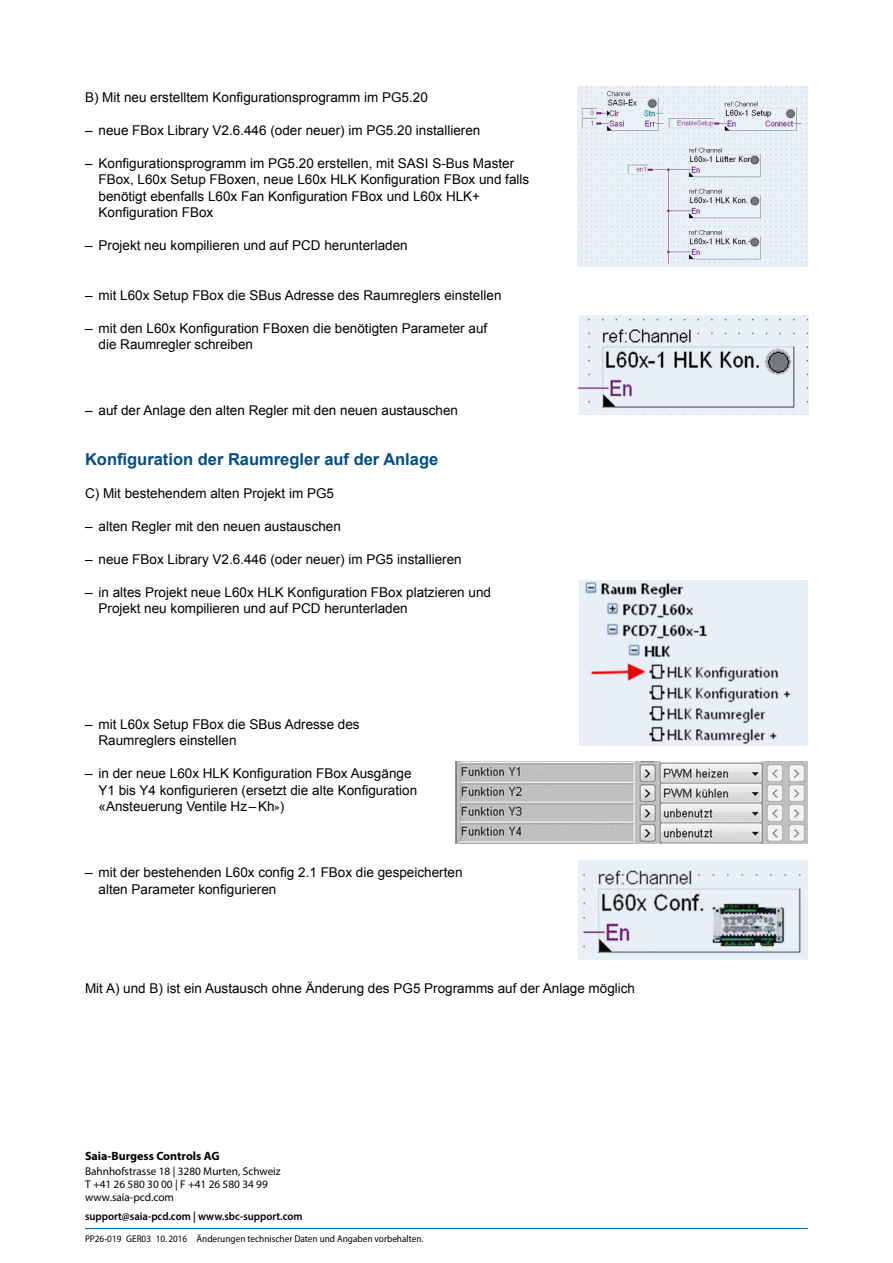
<style>
.page{position:relative;width:893px;height:1263px;background:#fff}
.page>*{position:absolute;margin:0;border:0;box-sizing:border-box;transform-origin:0 0}
.EN006_Content_7_5pt{font:700 16.5px "Arial";color:#004e86}
.EN006_Content_7_5pt-2{font:13.5px/16.5px "Arial";color:#000}
.SBC__bold__8pt{font:700 12px "Myriad Pro";color:#000}
.Adresse__7_5pt{font:11.25px "Myriad Pro";color:#000}
.Support-Zeile__semib{font:600 11.25px "Myriad Pro";color:#000;scale:.95 1}
.Fusszeile_mit_Nummer{font:9.75px "Myriad Pro";color:#000;scale:.95 1}
.s1{font-family:"DIN Mittelschrift";font-size:11.25px}
</style>
<div class="page">
<div style="left:578px;top:861px;width:230px;height:99px;background:#eaf0f8"></div>
<div style="left:578px;top:86px;width:229px;height:181px;background:#eaf0f8"></div>
<div style="left:579px;top:315px;width:229px;height:99px;background:#eaf0f8"></div>
<img style="left:578px;top:318px;width:229px;height:90px">
<img style="left:579px;top:580px;width:229px;height:165px">
<img style="left:583px;top:870px;width:218px;height:83px">
<img style="left:455px;top:761px;width:353px;height:83px">
<hr style="left:85px;top:1228px;width:723px;height:1px;background:#005ea8">
<p class="EN006_Content_7_5pt-2" style="left:85px;top:89px;width:344px">B) Mit neu erstelltem Konfigurationsprogramm im PG5.20</p>
<p class="EN006_Content_7_5pt-2" style="left:85px;top:122px;width:397px">– neue FBox Library V2.6.446 (oder neuer) im PG5.20 installieren</p>
<p class="EN006_Content_7_5pt-2" style="left:85px;top:155px;width:431px">– Konfigurationsprogramm im PG5.20 erstellen, mit SASI S-Bus Master</p>
<p class="EN006_Content_7_5pt-2" style="left:99px;top:171px;width:432px">FBox, L60x Setup FBoxen, neue L60x HLK Konfiguration FBox und falls benötigt ebenfalls L60x Fan Konfiguration FBox und L60x HLK+<br>Konfiguration FBox</p>
<p class="EN006_Content_7_5pt-2" style="left:85px;top:237px;width:324px">– Projekt neu kompilieren und auf PCD herunterladen</p>
<p class="EN006_Content_7_5pt-2" style="left:85px;top:287px;width:418px">– mit L60x Setup FBox die SBus Adresse des Raumreglers einstellen</p>
<p class="EN006_Content_7_5pt-2" style="left:85px;top:320px;width:404px">– mit den L60x Konfiguration FBoxen die benötigten Parameter auf</p>
<p class="EN006_Content_7_5pt-2" style="left:99px;top:336px;width:156px">die Raumregler schreiben</p>
<p class="EN006_Content_7_5pt-2" style="left:85px;top:402px;width:374px">– auf der Anlage den alten Regler mit den neuen austauschen</p>
<p class="EN006_Content_7_5pt" style="left:85px;top:448px;width:355px">Konfiguration der Raumregler auf der Anlage</p>
<p class="EN006_Content_7_5pt-2" style="left:85px;top:485px;width:251px">C) Mit bestehendem alten Projekt im PG5</p>
<p class="EN006_Content_7_5pt-2" style="left:85px;top:518px;width:257px">– alten Regler mit den neuen austauschen</p>
<p class="EN006_Content_7_5pt-2" style="left:85px;top:551px;width:378px">– neue FBox Library V2.6.446 (oder neuer) im PG5 installieren</p>
<p class="EN006_Content_7_5pt-2" style="left:85px;top:584px;width:407px">– in altes Projekt neue L60x HLK Konfiguration FBox platzieren und</p>
<p class="EN006_Content_7_5pt-2" style="left:99px;top:600px;width:311px">Projekt neu kompilieren und auf PCD herunterladen</p>
<p class="EN006_Content_7_5pt-2" style="left:99px;top:716px;width:263px;text-indent:-14px">– mit L60x Setup FBox die SBus Adresse des<br>Raumreglers einstellen</p>
<p class="EN006_Content_7_5pt-2" style="left:85px;top:765px;width:328px">– in der neue L60x HLK Konfiguration FBox Ausgänge</p>
<p class="EN006_Content_7_5pt-2" style="left:99px;top:782px;width:320px">Y1 bis Y4 konfigurieren (ersetzt die alte Konfiguration «Ansteuerung Ventile Hz–Kh<span class="s1">»</span>)</p>
<p class="EN006_Content_7_5pt-2" style="left:99px;top:864px;width:365px;text-indent:-14px">– mit der bestehenden L60x config 2.1 FBox die gespeicherten alten Parameter konfigurieren</p>
<p class="EN006_Content_7_5pt-2" style="left:85px;top:980px;width:552px">Mit A) und B) ist ein Austausch ohne Änderung des PG5 Programms auf der Anlage möglich</p>
<p class="SBC__bold__8pt" style="left:85px;top:1148px;width:136px">Saia-Burgess Controls AG</p>
<p class="Adresse__7_5pt" style="left:85px;top:1164px;width:197px">Bahnhofstrasse 18 | 3280 Murten, Schweiz</p>
<p class="Adresse__7_5pt" style="left:85px;top:1177px;width:184px">T +41 26 580 30 00 | F +41 26 580 34 99</p>
<p class="Adresse__7_5pt" style="left:85px;top:1190px;width:90px">www.saia-pcd.com</p>
<p class="Support-Zeile__semib" style="left:85px;top:1209px;width:230px">support@saia-pcd.com | www.sbc-support.com</p>
<p class="Fusszeile_mit_Nummer" style="left:85px;top:1232px;width:358px">PP26-019 GER03 10.2016 Änderungen technischer Daten und Angaben vorbehalten.</p>
</div>
